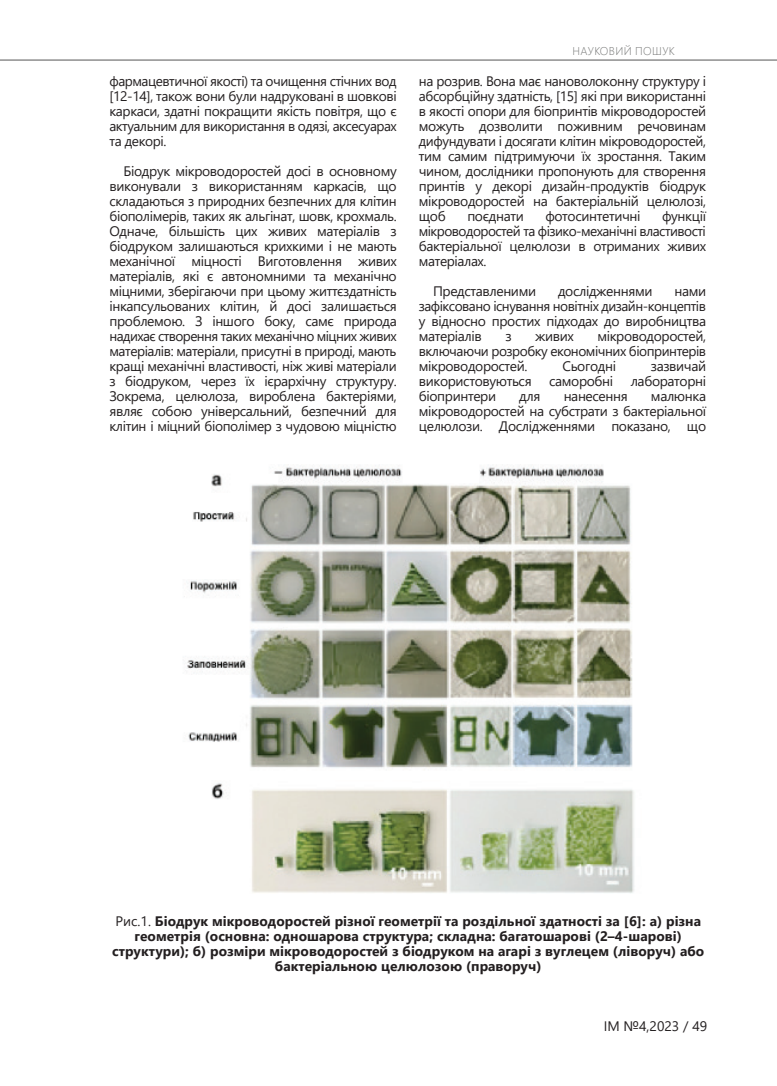
<style>
.page{position:relative;width:777px;height:1086px;background:#fff}
.page>*{position:absolute;margin:0;border:0;box-sizing:border-box;transform-origin:0 0}
.t1{font:13.75px/15px "Segoe UI";letter-spacing:-.025em;color:#231f20;text-align:justify}
.t2{font:700 13.75px/15px "Segoe UI";letter-spacing:.005em;color:#231f20;text-align:center}
.t3{font:300 11.25px "Segoe UI";letter-spacing:.04em;color:#777877}
.s1{font-weight:400}
</style>
<div class="page">
<hr style="left:0;top:59px;width:776px;height:2px;background:#777877">
<img style="left:184px;top:465px;width:450px;height:428px">
<p class="t1" style="left:109px;top:72px;width:289px">фармацевтичної якості) та очищення стічних вод [12-14], також вони були надруковані в шовкові каркаси, здатні покращити якість повітря, що є актуальним для використання в одязі, аксесуарах та декорі.</p>
<p class="t1" style="left:109px;top:162px;width:289px;text-indent:14px">Біодрук мікроводоростей досі в основному виконували з використанням каркасів, що складаються з природних безпечних для клітин біополімерів, таких як альгінат, шовк, крохмаль.<br>Одначе, більшість цих живих матеріалів з біодруком залишаються крихкими і не мають механічної міцності Виготовлення живих матеріалів, які є автономними та механічно міцними, зберігаючи при цьому життєздатність інкапсульованих клітин, й досі залишається проблемою. З іншого боку, самє природа надихає створення таких механічно міцних живих матеріалів: матеріали, присутні в природі, мають кращі механічні властивості, ніж живі матеріали з біодруком, через їх ієрархічну структуру.<br>Зокрема, целюлоза, вироблена бактеріями, являє собою універсальний, безпечний для клітин і міцний біополімер з чудовою міцністю</p>
<p class="t3" style="left:572px;top:40px;width:104px">НАУКОВИЙ ПОШУК</p>
<p class="t1" style="left:418px;top:72px;width:289px">на розрив. Вона має нановолоконну структуру і абсорбційну здатність, [15] які при використанні в якості опори для біопринтів мікроводоростей можуть дозволити поживним речовинам дифундувати і досягати клітин мікроводоростей, тим самим підтримуючи їх зростання. Таким чином, дослідники пропонують для створення принтів у декорі дизайн-продуктів біодрук мікроводоростей на бактеріальній целюлозі, щоб</p>
<p class="t1" style="left:418px;top:207px;width:289px;text-indent:243px">функції мікроводоростей та фізико-механічні властивості бактеріальної целюлози в отриманих живих матеріалах.</p>
<p class="t1" style="left:433px;top:282px;width:105px">Представленими</p>
<p class="t1" style="left:558px;top:282px;width:96px">дослідженнями</p>
<p class="t1" style="left:467px;top:207px;width:58px">поєднати</p>
<p class="t1" style="left:545px;top:207px;width:97px">фотосинтетичні</p>
<p class="t1" style="left:418px;top:282px;width:289px;text-indent:255px">нами зафіксовано існування новітніх дизайн-концептів у відносно простих підходах до виробництва матеріалів</p>
<p class="t1" style="left:418px;top:327px;width:289px;text-indent:178px">мікроводоростей, включаючи розробку економічних біопринтерів мікроводоростей.</p>
<p class="t1" style="left:505px;top:327px;width:8px">з</p>
<p class="t1" style="left:535px;top:327px;width:40px">живих</p>
<p class="t1" style="left:562px;top:357px;width:55px">Сьогодні</p>
<p class="t1" style="left:650px;top:357px;width:57px">зазвичай</p>
<p class="t1" style="left:418px;top:372px;width:114px">використовуються</p>
<p class="t1" style="left:549px;top:372px;width:66px">саморобні</p>
<p class="t1" style="left:630px;top:372px;width:77px">лабораторні</p>
<p class="t1" style="left:418px;top:387px;width:79px">біопринтери</p>
<p class="t1" style="left:519px;top:387px;width:23px">для</p>
<p class="t1" style="left:563px;top:387px;width:66px">нанесення</p>
<p class="t1" style="left:418px;top:387px;width:289px;text-indent:232px">малюнка мікроводоростей на субстрати з бактеріальної целюлози. Дослідженнями показано, що</p>
<p class="t2" style="left:112px;top:912px;width:593px"><span class="s1">Рис.1.</span> Біодрук мікроводоростей різної геометрії та роздільної здатності за [6]: а) різна геометрія (основна: одношарова структура; складна: багатошарові (2–4-шарові) структури); б) розміри мікроводоростей з біодруком на агарі з вуглецем (ліворуч) або бактеріальною целюлозою (праворуч)</p>
<p class="t1" style="left:603px;top:1017px;width:105px">ІМ №4,2023 / 49</p>
</div>
